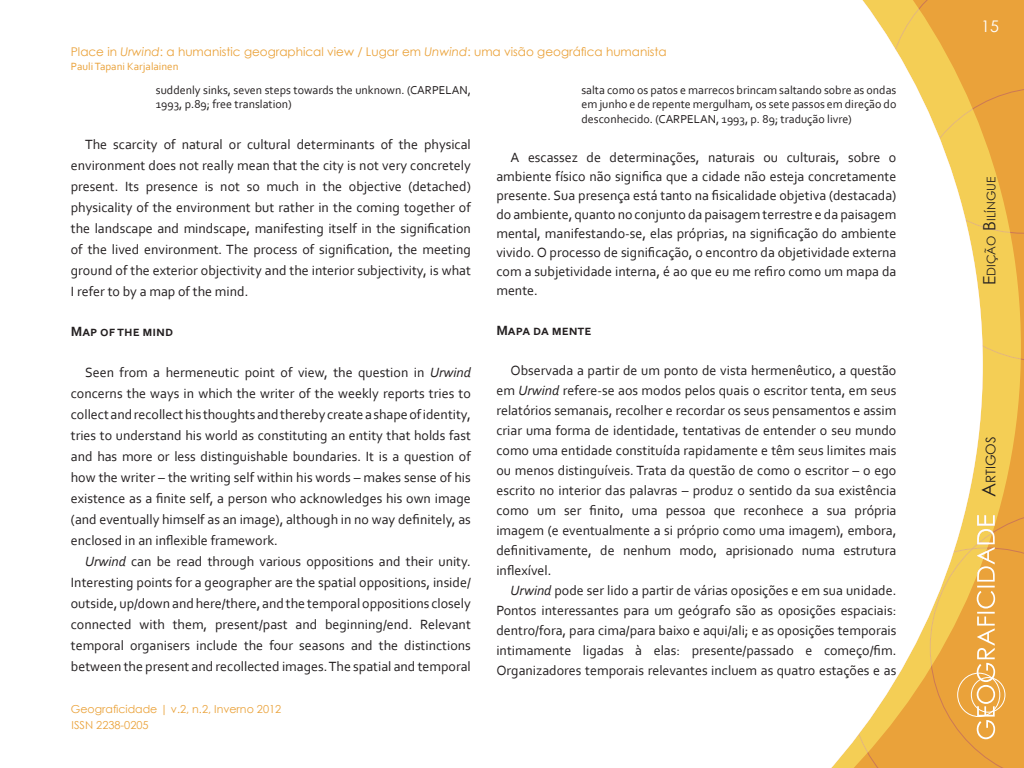
<style>
.page{position:relative;width:1024px;height:768px;background:#fff}
.page>*{position:absolute;margin:0;border:0;box-sizing:border-box;transform-origin:0 0}
.t1{font:16px "Century Gothic";color:#fff}
.corpo{font:14px/21px "Corbel";color:#231f20;text-align:justify}
.Título_N_1{font:700 14px "Corbel";letter-spacing:.04em;color:#231f20}
.t2{font:13.3px "Century Gothic";color:#231f20}
.citacao{font:12px/14.4px "Corbel";color:#231f20}
.t3{font:12px "Century Gothic";color:#eaa23a}
.t4{font:11.9px "Century Gothic";color:#231f20}
.t5{font:11px "Century Gothic";color:#eaa23a}
.t6{font:11px "Corbel";color:#eaa23a}
.s1{font-style:italic}
.s2{font-size:17px}
.s3{font-size:19px}
</style>
<div class="page">
<svg style="left:1021px;top:87px;width:3px;height:275px"></svg>
<svg style="left:1021px;top:510px;width:3px;height:258px"></svg>
<svg style="left:831px;top:0;width:190px;height:768px"></svg>
<p class="t3" style="left:71px;top:44px;width:597px">Place in <span class="s1">Urwind</span>: a humanistic geographical view / Lugar em <span class="s1">Unwind</span>: uma visão geográfica humanista</p>
<p class="t6" style="left:71px;top:59px;width:109px">Pauli Tapani Karjalainen</p>
<p class="citacao" style="left:156px;top:82px;width:316px">suddenly sinks, seven steps towards the unknown. (CARPELAN,<br>1993, p.89; free translation)</p>
<p class="corpo" style="left:71px;top:134px;width:402px;text-indent:14px">The scarcity of natural or cultural determinants of the physical environment does not really mean that the city is not very concretely present. Its presence is not so much in the objective (detached) physicality of the environment but rather in the coming together of the landscape and mindscape, manifesting itself in the signification of the lived environment. The process of signification, the meeting ground of the exterior objectivity and the interior subjectivity, is what I refer to by a map of the mind.</p>
<p class="Título_N_1" style="left:71px;top:323px;width:104px">Map of the mind</p>
<p class="corpo" style="left:71px;top:362px;width:402px;text-indent:14px">Seen from a hermeneutic point of view, the question in <span class="s1">Urwind </span>concerns the ways in which the writer of the weekly reports tries to collect and recollect his thoughts and thereby create a shape of identity, tries to understand his world as constituting an entity that holds fast and has more or less distinguishable boundaries. It is a question of how the writer – the writing self within his words – makes sense of his existence as a finite self, a person who acknowledges his own image (and eventually himself as an image), although in no way definitely, as enclosed in an inflexible framework.</p>
<p class="corpo" style="left:71px;top:551px;width:402px;text-indent:14px"><span class="s1">Urwind</span> can be read through various oppositions and their unity.<br>Interesting points for a geographer are the spatial oppositions, inside/ outside, up/down and here/there, and the temporal oppositions closely connected with them, present/past and beginning/end. Relevant temporal organisers include the four seasons and the distinctions between the present and recollected images. The spatial and temporal</p>
<p class="t5" style="left:71px;top:701px;width:212px">Geograficidade | v.2, n.2, Inverno 2012</p>
<p class="t5" style="left:72px;top:717px;width:79px">ISSN 2238-0205</p>
<p class="citacao" style="left:581px;top:82px;width:316px;text-align:justify">salta como os patos e marrecos brincam saltando sobre as ondas em junho e de repente mergulham, os sete passos em direção do desconhecido. (CARPELAN, 1993, p. 89; tradução livre)</p>
<p class="corpo" style="left:496px;top:147px;width:402px;line-height:19px;text-indent:14px">A escassez de determinações, naturais ou culturais, sobre o ambiente físico não significa que a cidade não esteja concretamente presente. Sua presença está tanto na fisicalidade objetiva (destacada) do ambiente, quanto no conjunto da paisagem terrestre e da paisagem mental, manifestando-se, elas próprias, na significação do ambiente vivido. O processo de significação, o encontro da objetividade externa com a subjetividade interna, é ao que eu me refiro como um mapa da mente.</p>
<p class="Título_N_1" style="left:496px;top:321px;width:96px">Mapa da mente</p>
<p class="corpo" style="left:496px;top:360px;width:402px;line-height:20px;text-indent:14px">Observada a partir de um ponto de vista hermenêutico, a questão em <span class="s1">Urwind</span> refere-se aos modos pelos quais o escritor tenta, em seus relatórios semanais, recolher e recordar os seus pensamentos e assim criar uma forma de identidade, tentativas de entender o seu mundo como uma entidade constituída rapidamente e têm seus limites mais ou menos distinguíveis. Trata da questão de como o escritor – o ego escrito no interior das palavras – produz o sentido da sua existência como um ser finito, uma pessoa que reconhece a sua própria imagem (e eventualmente a si próprio como uma imagem), embora, definitivamente, de nenhum modo, aprisionado numa estrutura inflexível.</p>
<p class="corpo" style="left:496px;top:580px;width:402px;line-height:20px;text-indent:14px"><span class="s1">Urwind</span> pode ser lido a partir de várias oposições e em sua unidade.<br>Pontos interessantes para um geógrafo são as oposições espaciais: dentro/fora, para cima/para baixo e aqui/ali; e as oposições temporais intimamente ligadas à elas: presente/passado e começo/fim.<br>Organizadores temporais relevantes incluem as quatro estações e as</p>
<p class="t1" style="left:981px;top:15px;width:19px">15</p>
<p class="t4" style="left:983px;top:285px;width:108px;rotate:-90deg"><span class="s2">E</span>dição <span class="s2">B</span>ilíngue</p>
<p class="t2" style="left:981px;top:497px;width:62px;rotate:-90deg"><span class="s3">A</span>rtigos</p>
</div>
